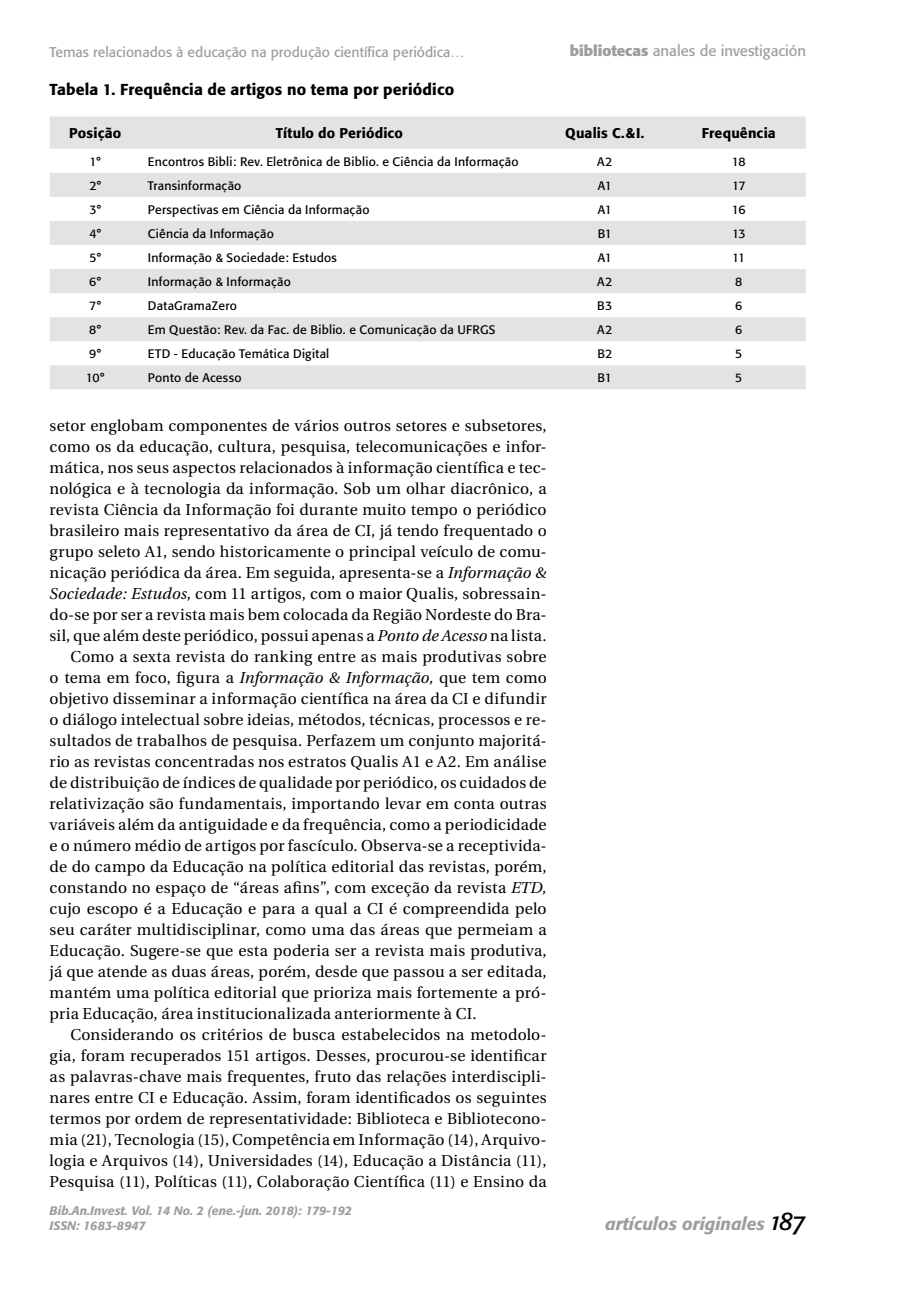
<style>
.page{position:relative;width:913px;height:1290px;background:#fff}
.page>*{position:absolute;margin:0;border:0;box-sizing:border-box;transform-origin:0 0}
.t1{font:italic 500 17.5px "Formata";color:#9d9d9c}
.t2{font:15.75px "Utopia";letter-spacing:.015em;color:#000}
.t3{font:500 15.75px "Formata";letter-spacing:.01em;color:#000}
.t4{font:14.88px "Formata";color:#9d9d9c}
.t5{font:14px "Formata";color:#9d9d9c}
.t6{font:500 14px "Formata";letter-spacing:.015em;color:#000}
.t7{font:12.25px "Formata";letter-spacing:.02em;color:#000}
.t8{font:italic 500 12.25px "Formata";color:#9d9d9c}
.s1{font-weight:700}
.s2{font-style:italic}
</style>
<div class="page">
<svg style="left:50px;top:116px;width:756px;height:273px;fill:#e3e3e3"></svg>
<p class="t5" style="left:50px;top:43px;width:416px">Temas relacionados à educação na produção científica periódica…</p>
<p class="t4" style="left:570px;top:42px;width:238px"><span class="s1">bibliotecas</span> anales de investigación</p>
<p class="t3" style="left:50px;top:80px;width:406px">Tabela 1. Frequência de artigos no tema por periódico</p>
<p class="t6" style="left:69px;top:125px;width:54px">Posição</p>
<p class="t6" style="left:276px;top:125px;width:129px">Título do Periódico</p>
<p class="t6" style="left:565px;top:125px;width:81px">Qualis C.&amp;I.</p>
<p class="t6" style="left:702px;top:125px;width:75px">Frequência</p>
<p class="t7" style="left:90px;top:154px;width:13px">1°</p>
<p class="t7" style="left:148px;top:154px;width:372px">Encontros Bibli: Rev. Eletrônica de Biblio. e Ciência da Informação</p>
<p class="t7" style="left:597px;top:154px;width:17px">A2</p>
<p class="t7" style="left:732px;top:154px;width:15px">18</p>
<p class="t7" style="left:89px;top:178px;width:13px">2°</p>
<p class="t7" style="left:148px;top:178px;width:95px">Transinformação</p>
<p class="t7" style="left:598px;top:178px;width:16px">A1</p>
<p class="t7" style="left:732px;top:178px;width:15px">17</p>
<p class="t7" style="left:89px;top:202px;width:13px">3°</p>
<p class="t7" style="left:148px;top:202px;width:223px">Perspectivas em Ciência da Informação</p>
<p class="t7" style="left:598px;top:202px;width:16px">A1</p>
<p class="t7" style="left:732px;top:202px;width:15px">16</p>
<p class="t7" style="left:89px;top:226px;width:13px">4°</p>
<p class="t7" style="left:148px;top:226px;width:128px">Ciência da Informação</p>
<p class="t7" style="left:598px;top:226px;width:16px">B1</p>
<p class="t7" style="left:732px;top:226px;width:15px">13</p>
<p class="t7" style="left:89px;top:250px;width:13px">5°</p>
<p class="t7" style="left:148px;top:250px;width:191px">Informação &amp; Sociedade: Estudos</p>
<p class="t7" style="left:598px;top:250px;width:16px">A1</p>
<p class="t7" style="left:732px;top:250px;width:15px">11</p>
<p class="t7" style="left:89px;top:274px;width:13px">6°</p>
<p class="t7" style="left:148px;top:274px;width:144px">Informação &amp; Informação</p>
<p class="t7" style="left:597px;top:274px;width:17px">A2</p>
<p class="t7" style="left:735px;top:274px;width:9px">8</p>
<p class="t7" style="left:89px;top:298px;width:13px">7°</p>
<p class="t7" style="left:148px;top:298px;width:90px">DataGramaZero</p>
<p class="t7" style="left:597px;top:298px;width:17px">B3</p>
<p class="t7" style="left:735px;top:298px;width:9px">6</p>
<p class="t7" style="left:89px;top:322px;width:13px">8°</p>
<p class="t7" style="left:148px;top:322px;width:349px">Em Questão: Rev. da Fac. de Biblio. e Comunicação da UFRGS</p>
<p class="t7" style="left:597px;top:322px;width:17px">A2</p>
<p class="t7" style="left:735px;top:322px;width:9px">6</p>
<p class="t7" style="left:89px;top:346px;width:13px">9°</p>
<p class="t7" style="left:148px;top:346px;width:183px">ETD - Educação Temática Digital</p>
<p class="t7" style="left:597px;top:346px;width:16px">B2</p>
<p class="t7" style="left:735px;top:346px;width:9px">5</p>
<p class="t7" style="left:86px;top:370px;width:20px">10°</p>
<p class="t7" style="left:148px;top:370px;width:95px">Ponto de Acesso</p>
<p class="t7" style="left:598px;top:370px;width:16px">B1</p>
<p class="t7" style="left:735px;top:370px;width:9px">5</p>
<p class="t2" style="left:50px;top:417px;width:498px">setor englobam componentes de vários outros setores e subsetores,</p>
<p class="t2" style="left:50px;top:438px;width:499px">como os da educação, cultura, pesquisa, telecomunicações e infor-</p>
<p class="t2" style="left:50px;top:459px;width:499px">mática, nos seus aspectos relacionados à informação científica e tec-</p>
<p class="t2" style="left:50px;top:480px;width:499px">nológica e à tecnologia da informação. Sob um olhar diacrônico, a</p>
<p class="t2" style="left:50px;top:501px;width:498px">revista Ciência da Informação foi durante muito tempo o periódico</p>
<p class="t2" style="left:50px;top:522px;width:499px">brasileiro mais representativo da área de CI, já tendo frequentado o</p>
<p class="t2" style="left:50px;top:543px;width:499px">grupo seleto A1, sendo historicamente o principal veículo de comu-</p>
<p class="t2" style="left:50px;top:564px;width:498px">nicação periódica da área. Em seguida, apresenta-se a <span class="s2">Informação &amp;</span></p>
<p class="t2" style="left:50px;top:585px;width:498px"><span class="s2">Sociedade: Estudos,</span> com 11 artigos, com o maior Qualis, sobressain-</p>
<p class="t2" style="left:50px;top:606px;width:499px">do-se por ser a revista mais bem colocada da Região Nordeste do Bra-</p>
<p class="t2" style="left:50px;top:627px;width:498px">sil, que além deste periódico, possui apenas a <span class="s2">Ponto de Acesso</span> na lista.</p>
<p class="t2" style="left:71px;top:648px;width:478px">Como a sexta revista do ranking entre as mais produtivas sobre</p>
<p class="t2" style="left:50px;top:669px;width:499px">o tema em foco, figura a <span class="s2">Informação &amp; Informação,</span> que tem como</p>
<p class="t2" style="left:50px;top:690px;width:499px">objetivo disseminar a informação científica na área da CI e difundir</p>
<p class="t2" style="left:50px;top:711px;width:499px">o diálogo intelectual sobre ideias, métodos, técnicas, processos e re-</p>
<p class="t2" style="left:50px;top:732px;width:499px">sultados de trabalhos de pesquisa. Perfazem um conjunto majoritá-</p>
<p class="t2" style="left:50px;top:753px;width:498px">rio as revistas concentradas nos estratos Qualis A1 e A2. Em análise</p>
<p class="t2" style="left:50px;top:774px;width:499px">de distribuição de índices de qualidade por periódico, os cuidados de</p>
<p class="t2" style="left:50px;top:795px;width:498px">relativização são fundamentais, importando levar em conta outras</p>
<p class="t2" style="left:50px;top:816px;width:498px">variáveis além da antiguidade e da frequência, como a periodicidade</p>
<p class="t2" style="left:50px;top:837px;width:499px">e o número médio de artigos por fascículo. Observa-se a receptivida-</p>
<p class="t2" style="left:50px;top:858px;width:498px">de do campo da Educação na política editorial das revistas, porém,</p>
<p class="t2" style="left:50px;top:879px;width:498px">constando no espaço de “áreas afins”, com exceção da revista <span class="s2">ETD,</span></p>
<p class="t2" style="left:50px;top:900px;width:498px">cujo escopo é a Educação e para a qual a CI é compreendida pelo</p>
<p class="t2" style="left:50px;top:921px;width:498px">seu caráter multidisciplinar, como uma das áreas que permeiam a</p>
<p class="t2" style="left:50px;top:942px;width:498px">Educação. Sugere-se que esta poderia ser a revista mais produtiva,</p>
<p class="t2" style="left:50px;top:963px;width:499px">já que atende as duas áreas, porém, desde que passou a ser editada,</p>
<p class="t2" style="left:50px;top:984px;width:499px">mantém uma política editorial que prioriza mais fortemente a pró-</p>
<p class="t2" style="left:50px;top:1005px;width:428px">pria Educação, área institucionalizada anteriormente à CI.</p>
<p class="t2" style="left:71px;top:1026px;width:478px">Considerando os critérios de busca estabelecidos na metodolo-</p>
<p class="t2" style="left:50px;top:1047px;width:499px">gia, foram recuperados 151 artigos. Desses, procurou-se identificar</p>
<p class="t2" style="left:50px;top:1068px;width:499px">as palavras-chave mais frequentes, fruto das relações interdiscipli-</p>
<p class="t2" style="left:50px;top:1089px;width:499px">nares entre CI e Educação. Assim, foram identificados os seguintes</p>
<p class="t2" style="left:50px;top:1110px;width:499px">termos por ordem de representatividade: Biblioteca e Bibliotecono-</p>
<p class="t2" style="left:50px;top:1131px;width:499px">mia (21), Tecnologia (15), Competência em Informação (14), Arquivo-</p>
<p class="t2" style="left:50px;top:1152px;width:498px">logia e Arquivos (14), Universidades (14), Educação a Distância (11),</p>
<p class="t2" style="left:50px;top:1173px;width:498px">Pesquisa (11), Políticas (11), Colaboração Científica (11) e Ensino da</p>
<p class="t8" style="left:50px;top:1203px;width:304px">Bib.An.Invest. Vol. 14 No. 2 (ene.-jun. 2018): 179-192</p>
<p class="t8" style="left:50px;top:1218px;width:97px">ISSN: 1683-8947</p>
<p class="t1" style="left:605px;top:1213px;width:161px">artículos originales</p>
</div>
